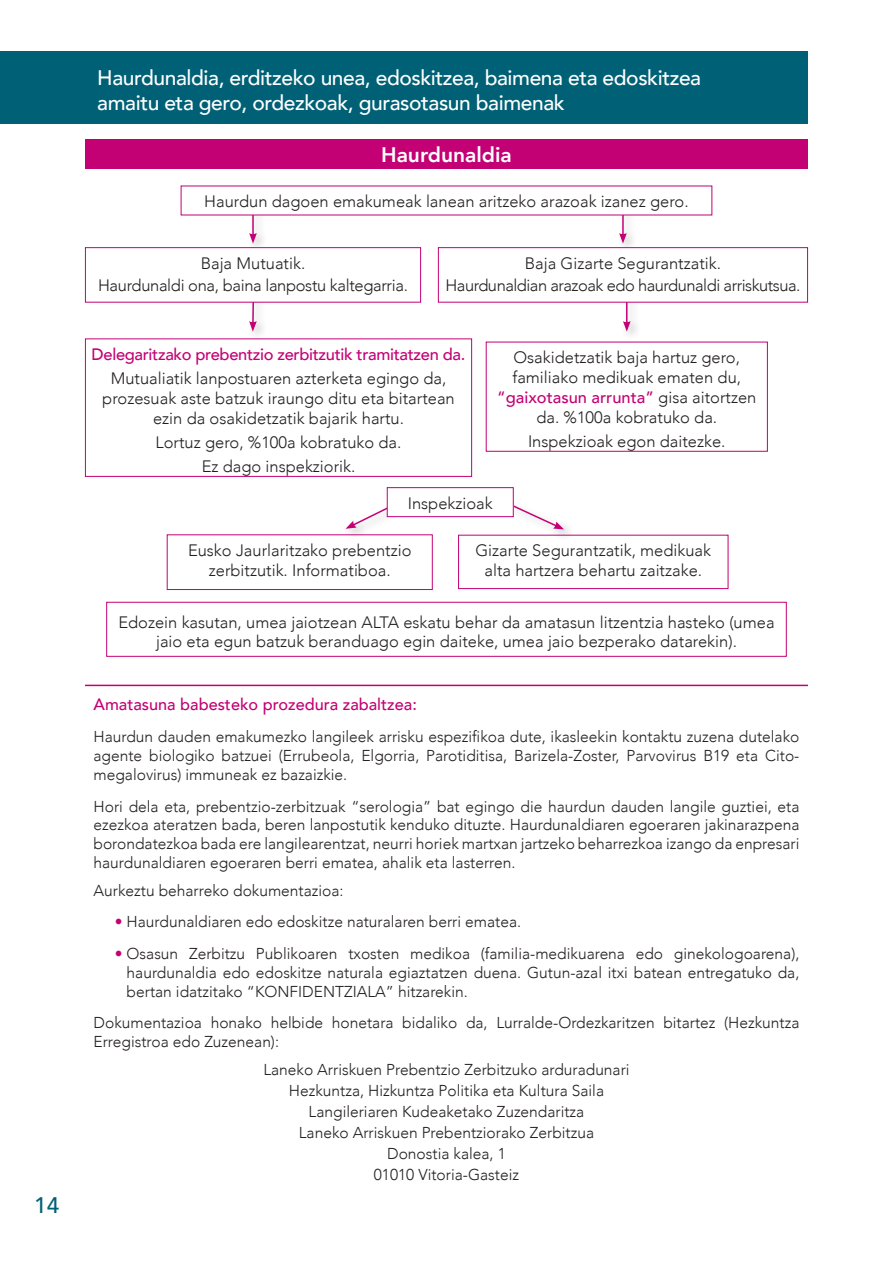
<style>
.page{position:relative;width:893px;height:1263px;background:#fff}
.page>*{position:absolute;margin:0;border:0;box-sizing:border-box;transform-origin:0 0}
.t1{font:500 22.5px "Avenir";color:#006176}
.t2{font:500 21px/25.2px "Avenir";letter-spacing:-.02em;color:#fff}
.t3{font:800 21px "Avenir";color:#fff}
.t4{font:300 16.5px/19.8px "Avenir";color:#231f20;text-align:center}
.t5{font:300 16.5px/22.4px "Avenir";letter-spacing:-.03em;color:#231f20;text-align:center}
.t6{font:300 16.5px/22.4px "Avenir";letter-spacing:-.02em;color:#231f20;text-align:center}
.t7{font:500 16.5px "Avenir";letter-spacing:-.02em;color:#c30175}
.t8{font:500 16.5px "Avenir";color:#c30175}
.t9{font:300 15.75px/18.9px "Avenir";color:#231f20;text-align:justify}
.s1{font-weight:500;color:#c30175}
.s2{color:#c30175}
</style>
<div class="page">
<hr style="left:85px;top:685px;width:723px;height:1px;background:#c30175">
<div style="left:0;top:51px;width:808px;height:72px;background:#006176"></div>
<div style="left:85px;top:139px;width:723px;height:30px;background:#c30175"></div>
<div style="left:106px;top:602px;width:681px;height:55px;border:1px solid #c30175"></div>
<div style="left:167px;top:534px;width:266px;height:56px;border:1px solid #c30175"></div>
<div style="left:458px;top:535px;width:270px;height:54px;border:1px solid #c30175"></div>
<div style="left:85px;top:338px;width:387px;height:139px;border:1px solid #c30175"></div>
<div style="left:486px;top:342px;width:282px;height:110px;border:1px solid #c30175"></div>
<div style="left:246px;top:190px;width:22px;height:64px;background:#231f20;opacity:.3"></div>
<hr style="left:252px;top:193px;width:2px;height:42px;background:#c30175">
<svg style="left:249px;top:233px;width:8px;height:11px"></svg>
<div style="left:246px;top:252px;width:22px;height:90px;background:#231f20;opacity:.3"></div>
<svg style="left:249px;top:303px;width:8px;height:29px"></svg>
<div style="left:616px;top:190px;width:22px;height:64px;background:#231f20;opacity:.3"></div>
<hr style="left:622px;top:193px;width:2px;height:42px;background:#c30175">
<svg style="left:619px;top:233px;width:8px;height:11px"></svg>
<div style="left:620px;top:252px;width:22px;height:90px;background:#231f20;opacity:.3"></div>
<hr style="left:626px;top:255px;width:1px;height:68px;background:#c30175">
<svg style="left:623px;top:321px;width:8px;height:11px"></svg>
<div style="left:181px;top:186px;width:531px;height:29px;background:#fff"></div>
<div style="left:85px;top:248px;width:336px;height:54px;background:#fff"></div>
<div style="left:85px;top:247px;width:336px;height:56px;border:1px solid #c30175"></div>
<div style="left:438px;top:248px;width:369px;height:54px;background:#fff"></div>
<div style="left:438px;top:247px;width:370px;height:56px;border:1px solid #c30175"></div>
<div style="left:343px;top:493px;width:81px;height:48px;background:#231f20;opacity:.3"></div>
<svg style="left:345px;top:494px;width:69px;height:35px"></svg>
<div style="left:496px;top:495px;width:79px;height:46px;background:#231f20;opacity:.3"></div>
<svg style="left:497px;top:497px;width:67px;height:32px"></svg>
<div style="left:387px;top:488px;width:126px;height:29px;background:#fff"></div>
<div style="left:387px;top:487px;width:127px;height:30px;border:1px solid #c30175"></div>
<h1 class="t1" style="left:34px;top:1186px;width:27px">14</h1>
<h2 class="t2" style="left:97px;top:64px;width:605px">Haurdunaldia, erditzeko unea, edoskitzea, baimena eta edoskitzea amaitu eta gero, ordezkoak, gurasotasun baimenak</h2>
<h2 class="t3" style="left:381px;top:138px;width:132px">Haurdunaldia</h2>
<p class="t4" style="left:204px;top:192px;width:486px">Haurdun dagoen emakumeak lanean aritzeko arazoak izanez gero.</p>
<p class="t6" style="left:98px;top:252px;width:311px">Baja Mutuatik.<br>Haurdunaldi ona, baina lanpostu kaltegarria.</p>
<p class="t5" style="left:445px;top:252px;width:356px">Baja Gizarte Segurantzatik.<br>Haurdunaldian arazoak edo haurdunaldi arriskutsua.</p>
<p class="t7" style="left:92px;top:340px;width:375px">Delegaritzako prebentzio zerbitzutik tramitatzen da.</p>
<p class="t4" style="left:102px;top:368px;width:354px">Mutualiatik lanpostuaren azterketa egingo da, prozesuak aste batzuk iraungo ditu eta bitartean ezin da osakidetzatik bajarik hartu.</p>
<p class="t4" style="left:156px;top:430px;width:247px;line-height:24px">Lortuz gero, %100a kobratuko da.<br>Ez dago inspekziorik.</p>
<p class="t4" style="left:497px;top:348px;width:261px">Osakidetzatik baja hartuz gero, familiako medikuak ematen du, <span class="s1">“gaixotasun arrunta”</span> gisa aitortzen da. %100a kobratuko da.</p>
<p class="t4" style="left:528px;top:431px;width:199px">Inspekzioak egon daitezke.</p>
<p class="t4" style="left:408px;top:493px;width:86px">Inspekzioak</p>
<p class="t4" style="left:188px;top:540px;width:225px">Eusko Jaurlaritzako prebentzio zerbitzutik. Informatiboa.</p>
<p class="t4" style="left:475px;top:541px;width:237px">Gizarte Segurantzatik, medikuak alta hartzera behartu zaitzake.</p>
<p class="t4" style="left:118px;top:612px;width:658px">Edozein kasutan, umea jaiotzean ALTA eskatu behar da amatasun litzentzia hasteko (umea jaio eta egun batzuk beranduago egin daiteke, umea jaio bezperako datarekin).</p>
<p class="t8" style="left:94px;top:690px;width:325px">Amatasuna babesteko prozedura zabaltzea:</p>
<p class="t9" style="left:94px;top:727px;width:707px">Haurdun dauden emakumezko langileek arrisku espezifikoa dute, ikasleekin kontaktu zuzena dutelako agente biologiko batzuei (Errubeola, Elgorria, Parotiditisa, Barizela-Zoster, Parvovirus B19 eta Cito&shy;megalovirus) immuneak ez bazaizkie.</p>
<p class="t9" style="left:94px;top:797px;width:707px">Hori dela eta, prebentzio-zerbitzuak “serologia” bat egingo die haurdun dauden langile guztiei, eta ezezkoa ateratzen bada, beren lanpostutik kenduko dituzte. Haurdunaldiaren egoeraren jakinarazpena borondatezkoa bada ere langilearentzat, neurri horiek martxan jartzeko beharrezkoa izango da enpresari haurdunaldiaren egoeraren berri ematea, ahalik eta lasterren.</p>
<p class="t9" style="left:94px;top:881px;width:252px">Aurkeztu beharreko dokumentazioa:</p>
<p class="t9" style="left:115px;top:912px;width:408px"><span class="s2">•</span> Haurdunaldiaren edo edoskitze naturalaren berri ematea.</p>
<p class="t9" style="left:127px;top:944px;width:674px;text-indent:-12px"><span class="s2">•</span> Osasun Zerbitzu Publikoaren txosten medikoa (familia-medikuarena edo ginekologoarena), haurdunaldia edo edoskitze naturala egiaztatzen duena. Gutun-azal itxi batean entregatuko da, bertan idatzitako “KONFIDENTZIALA” hitzarekin.</p>
<p class="t9" style="left:94px;top:1013px;width:707px">Dokumentazioa honako helbide honetara bidaliko da, Lurralde-Ordezkaritzen bitartez (Hezkuntza<br>Erregistroa edo Zuzenean):</p>
<p class="t9" style="left:263px;top:1059px;width:368px;line-height:21px;text-align:center">Laneko Arriskuen Prebentzio Zerbitzuko arduradunari Hezkuntza, Hizkuntza Politika eta Kultura Saila Langileriaren Kudeaketako Zuzendaritza<br>Laneko Arriskuen Prebentziorako Zerbitzua<br>Donostia kalea, 1<br>01010 Vitoria-Gasteiz</p>
</div>
